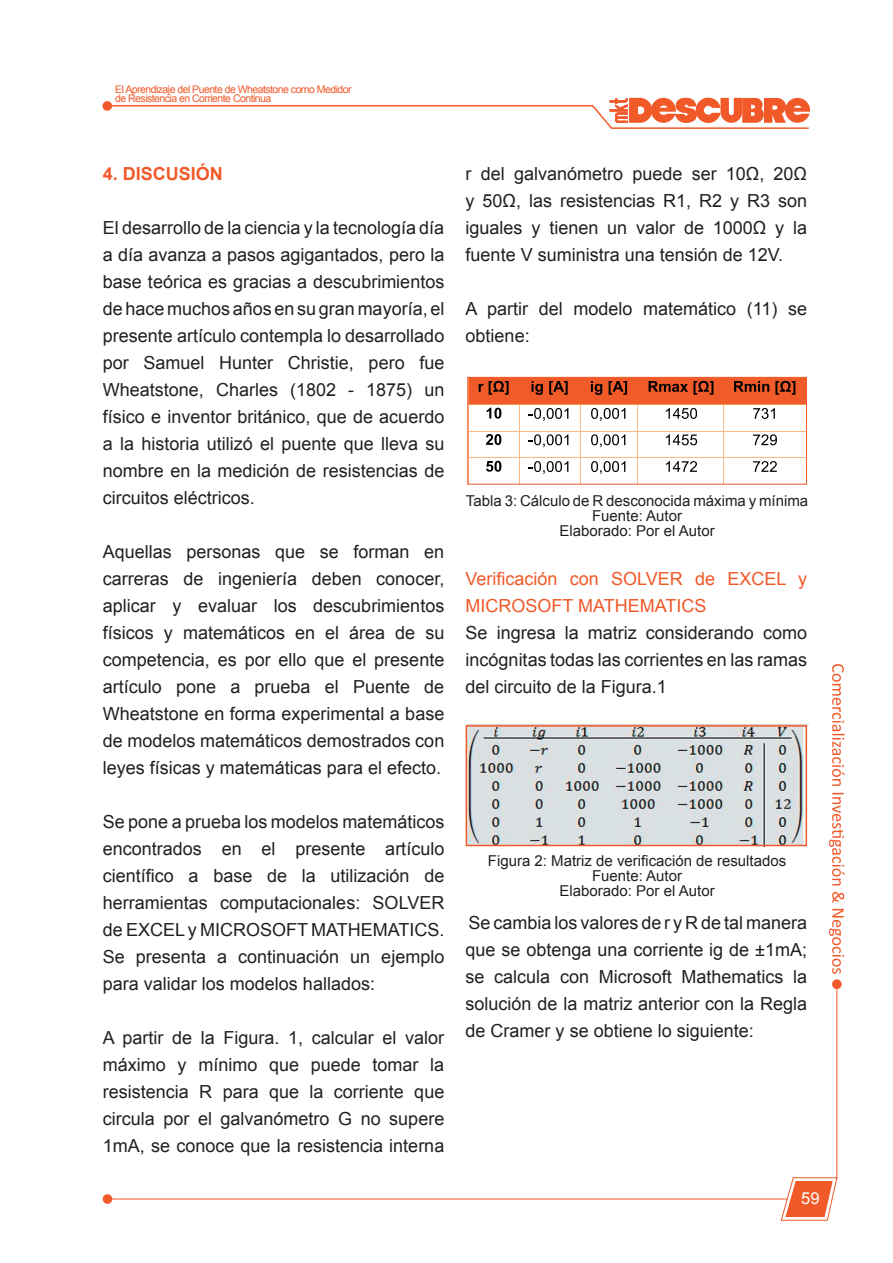
<style>
.page{position:relative;width:893px;height:1263px;background:#fff}
.page>*{position:absolute;margin:0;border:0;box-sizing:border-box;transform-origin:0 0}
.t1{font:18px/27px "Arial";color:#231f20;text-align:justify}
.t2{font:18px/27px "Arial";color:#f15929}
.t3{font:700 18px "Arial";color:#f15929}
.t4{font:16.5px "Arial";color:#fff}
.t5{font:15px "Arial";color:#231f20}
.t6{font:10.5px/9px "Arial";letter-spacing:-.05em;color:#f15929}
</style>
<div class="page">
<hr style="left:106px;top:1198px;width:681px;height:1px;background:#f15929">
<svg style="left:780px;top:1177px;width:58px;height:44px"></svg>
<div style="left:103px;top:1194px;width:9px;height:10px;background:#f15929;border-radius:50%"></div>
<hr style="left:836px;top:984px;width:1px;height:195px;background:#f15929">
<div style="left:832px;top:979px;width:10px;height:10px;background:#f15929;border-radius:50%"></div>
<svg style="left:829px;top:664px;width:16px;height:310px"></svg>
<svg style="left:109px;top:98px;width:701px;height:31px"></svg>
<div style="left:102px;top:101px;width:10px;height:10px;background:#f15929;border-radius:50%"></div>
<img style="left:469px;top:725px;width:339px;height:121px">
<div style="left:469px;top:378px;width:7px;height:26px;background:#f15b2a"></div>
<div style="left:511px;top:378px;width:8px;height:26px;background:#f15b2a"></div>
<div style="left:476px;top:378px;width:35px;height:26px;background:#f15b2a"></div>
<svg style="left:479px;top:381px;width:30px;height:14px"></svg>
<div style="left:519px;top:378px;width:8px;height:26px;background:#f15b2a"></div>
<div style="left:572px;top:378px;width:9px;height:26px;background:#f15b2a"></div>
<div style="left:527px;top:378px;width:45px;height:26px;background:#f15b2a"></div>
<svg style="left:531px;top:381px;width:12px;height:14px"></svg>
<svg style="left:549px;top:381px;width:19px;height:14px"></svg>
<div style="left:581px;top:378px;width:8px;height:26px;background:#f15b2a"></div>
<div style="left:630px;top:378px;width:8px;height:26px;background:#f15b2a"></div>
<div style="left:589px;top:378px;width:41px;height:26px;background:#f15b2a"></div>
<svg style="left:591px;top:381px;width:11px;height:14px"></svg>
<svg style="left:609px;top:381px;width:18px;height:14px"></svg>
<div style="left:638px;top:378px;width:8px;height:26px;background:#f15b2a"></div>
<div style="left:716px;top:378px;width:8px;height:26px;background:#f15b2a"></div>
<div style="left:646px;top:378px;width:70px;height:26px;background:#f15b2a"></div>
<svg style="left:649px;top:381px;width:64px;height:14px"></svg>
<div style="left:724px;top:378px;width:8px;height:26px;background:#f15b2a"></div>
<div style="left:798px;top:378px;width:8px;height:26px;background:#f15b2a"></div>
<div style="left:732px;top:378px;width:66px;height:26px;background:#f15b2a"></div>
<svg style="left:734px;top:381px;width:35px;height:11px"></svg>
<svg style="left:775px;top:381px;width:20px;height:14px"></svg>
<svg style="left:487px;top:408px;width:14px;height:11px"></svg>
<svg style="left:529px;top:408px;width:39px;height:13px"></svg>
<svg style="left:591px;top:408px;width:34px;height:13px"></svg>
<svg style="left:666px;top:408px;width:31px;height:11px"></svg>
<svg style="left:753px;top:408px;width:22px;height:11px"></svg>
<hr style="left:468px;top:404px;width:51px;height:1px;background:#f7944f">
<hr style="left:520px;top:404px;width:60px;height:1px;background:#f7944f">
<hr style="left:581px;top:404px;width:57px;height:1px;background:#f7944f">
<hr style="left:639px;top:404px;width:84px;height:1px;background:#f7944f">
<hr style="left:725px;top:404px;width:81px;height:1px;background:#f7944f">
<svg style="left:486px;top:434px;width:15px;height:11px"></svg>
<svg style="left:529px;top:434px;width:39px;height:13px"></svg>
<svg style="left:591px;top:434px;width:34px;height:13px"></svg>
<svg style="left:666px;top:434px;width:31px;height:11px"></svg>
<svg style="left:753px;top:434px;width:24px;height:11px"></svg>
<hr style="left:468px;top:431px;width:51px;height:1px;background:#fab888">
<hr style="left:519px;top:431px;width:61px;height:1px;background:#fab888">
<hr style="left:581px;top:431px;width:57px;height:1px;background:#fab888">
<hr style="left:638px;top:431px;width:85px;height:1px;background:#fab888">
<hr style="left:724px;top:431px;width:82px;height:1px;background:#fab888">
<svg style="left:486px;top:461px;width:15px;height:11px"></svg>
<svg style="left:529px;top:461px;width:39px;height:13px"></svg>
<svg style="left:591px;top:461px;width:34px;height:13px"></svg>
<svg style="left:666px;top:461px;width:31px;height:11px"></svg>
<svg style="left:753px;top:461px;width:24px;height:11px"></svg>
<hr style="left:468px;top:457px;width:51px;height:1px;background:#fab888">
<hr style="left:519px;top:457px;width:61px;height:1px;background:#fab888">
<hr style="left:581px;top:457px;width:57px;height:1px;background:#fab888">
<hr style="left:638px;top:457px;width:85px;height:1px;background:#fab888">
<hr style="left:724px;top:457px;width:82px;height:1px;background:#fab888">
<svg style="left:519px;top:404px;width:1px;height:78px"></svg>
<svg style="left:580px;top:404px;width:1px;height:78px"></svg>
<svg style="left:723px;top:404px;width:2px;height:78px"></svg>
<div style="left:467px;top:377px;width:340px;height:107px;border:1px solid #f15929"></div>
<div style="left:466px;top:725px;width:341px;height:121px;border:2px solid #f15929"></div>
<p class="t6" style="left:115px;top:84px;width:238px">El Aprendizaje del Puente de Wheatstone como Medidor de Resistencia en Corriente Continua</p>
<p class="t3" style="left:103px;top:161px;width:122px">4. DISCUSIÓN</p>
<p class="t1" style="left:103px;top:214px;width:343px">El desarrollo de la ciencia y la tecnología día a día avanza a pasos agigantados, pero la base teórica es gracias a descubrimientos de hace muchos años en su gran mayoría, el presente artículo contempla lo desarrollado por Samuel Hunter Christie, pero fue Wheatstone, Charles (1802 - 1875) un físico e inventor británico, que de acuerdo a la historia utilizó el puente que lleva su nombre en la medición de resistencias de circuitos eléctricos.</p>
<p class="t1" style="left:103px;top:538px;width:343px">Aquellas personas que se forman en carreras de ingeniería deben conocer, aplicar y evaluar los descubrimientos físicos y matemáticos en el área de su competencia, es por ello que el presente artículo pone a prueba el Puente de Wheatstone en forma experimental a base de modelos matemáticos demostrados con leyes físicas y matemáticas para el efecto.</p>
<p class="t1" style="left:103px;top:808px;width:343px">Se pone a prueba los modelos matemáticos encontrados en el presente artículo científico a base de la utilización de herramientas computacionales: SOLVER de EXCEL y MICROSOFT MATHEMATICS.</p>
<p class="t1" style="left:103px;top:943px;width:343px">Se presenta a continuación un ejemplo para validar los modelos hallados:</p>
<p class="t1" style="left:103px;top:1024px;width:343px">A partir de la Figura. 1, calcular el valor máximo y mínimo que puede tomar la resistencia R para que la corriente que circula por el galvanómetro G no supere 1mA, se conoce que la resistencia interna</p>
<p class="t1" style="left:466px;top:160px;width:343px">r del galvanómetro puede ser 10Ω, 20Ω y 50Ω, las resistencias R1, R2 y R3 son iguales y tienen un valor de 1000Ω y la fuente V suministra una tensión de 12V.</p>
<p class="t1" style="left:466px;top:295px;width:343px">A partir del modelo matemático (11) se obtiene:</p>
<p class="t5" style="left:466px;top:490px;width:344px">Tabla 3: Cálculo de R desconocida máxima y mínima</p>
<p class="t5" style="left:592px;top:505px;width:92px">Fuente: Autor</p>
<p class="t5" style="left:560px;top:520px;width:157px">Elaborado: Por el Autor</p>
<p class="t2" style="left:466px;top:565px;width:343px">Verificación con SOLVER de EXCEL y<br>MICROSOFT MATHEMATICS</p>
<p class="t1" style="left:466px;top:619px;width:343px">Se ingresa la matriz considerando como incógnitas todas las corrientes en las ramas del circuito de la Figura.1</p>
<p class="t5" style="left:488px;top:850px;width:300px">Figura 2: Matriz de verificación de resultados</p>
<p class="t5" style="left:592px;top:865px;width:92px">Fuente: Autor</p>
<p class="t5" style="left:560px;top:880px;width:157px">Elaborado: Por el Autor</p>
<p class="t1" style="left:466px;top:909px;width:343px">Se cambia los valores de r y R de tal manera que se obtenga una corriente ig de ±1mA; se calcula con Microsoft Mathematics la solución de la matriz anterior con la Regla de Cramer y se obtiene lo siguiente:</p>
<p class="t4" style="left:801px;top:1186px;width:20px">59</p>
</div>
